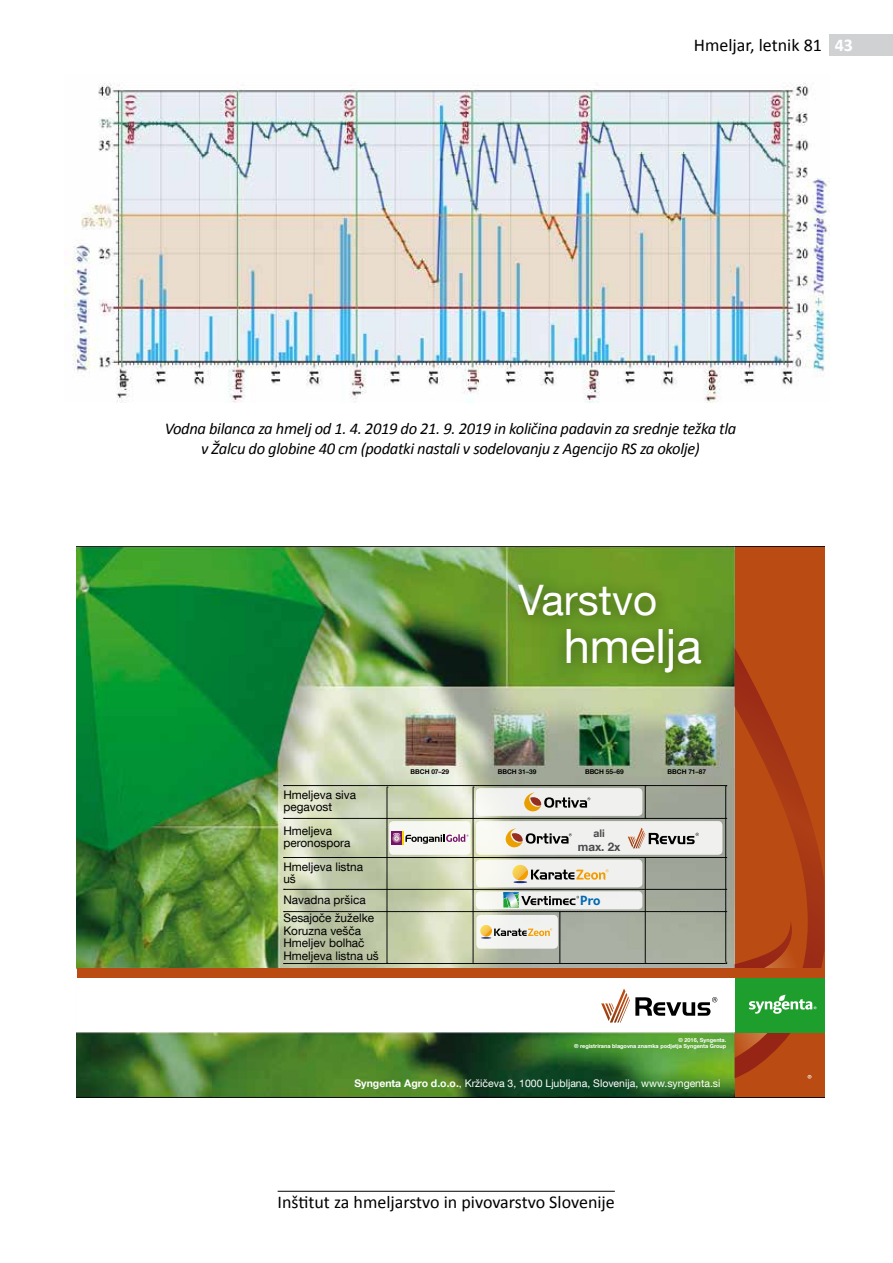
<style>
.page{position:relative;width:893px;height:1263px;background:#fff}
.page>*{position:absolute;margin:0;border:0;box-sizing:border-box;transform-origin:0 0}
.t1{font:47.25px "Helvetica Neue LT Com";color:#fff}
.t2{font:42px "Helvetica Neue LT Com";color:#fff}
.t3{font:18px "Calibri";color:#000}
.t4{font:italic 16.5px/19.8px "Calibri";letter-spacing:-.02em;color:#000;text-align:center}
.t5{font:11.85px/11.9px "Helvetica Neue LT Com";color:#000}
.t6{font:700 11.85px "Helvetica Neue LT Com";color:#4b4b4d}
.t7{font:11.55px "Syngenta Veto Latin";color:#0069b2}
.t8{font:10.5px "Helvetica Neue LT Com";color:#fff}
.t9{font:700 10.5px "Helvetica Neue LT Com";color:#4b4b4d}
.t10{font:700 6.6px "Helvetica Neue LT Com";color:#000}
.t11{font:700 5.55px/6.8px "Helvetica Neue LT Com";color:#fff;text-align:right}
.s1{font-weight:700;color:#fff}
.s2{font-weight:700}
</style>
<div class="page">
<div style="left:829px;top:34px;width:64px;height:21px;background:#d0d1d2"></div>
<hr style="left:278px;top:1191px;width:337px;height:1px;background:#000">
<img style="left:65px;top:83px;width:765px;height:319px">
<img style="left:77px;top:546px;width:747px;height:551px">
<p class="t3" style="left:694px;top:34px;width:161px">Hmeljar, letnik 81 <span class="s1">43</span></p>
<p class="t4" style="left:165px;top:418px;width:573px">Vodna bilanca za hmelj od 1. 4. 2019 do 21. 9. 2019 in količina padavin za srednje težka tla v Žalcu do globine 40 cm (podatki nastali v sodelovanju z Agencijo RS za okolje)</p>
<h2 class="t2" style="left:518px;top:574px;width:140px">Varstvo</h2>
<h1 class="t1" style="left:564px;top:617px;width:140px">hmelja</h1>
<p class="t5" style="left:283px;top:789px;width:74px">Hmeljeva siva pegavost</p>
<p class="t5" style="left:283px;top:825px;width:69px">Hmeljeva peronospora</p>
<p class="t5" style="left:283px;top:861px;width:81px">Hmeljeva listna uš</p>
<p class="t5" style="left:283px;top:890px;width:92px;line-height:18px">Navadna pršica<br>Sesajoče žuželke</p>
<p class="t5" style="left:283px;top:924px;width:97px;line-height:12.5px">Koruzna vešča<br>Hmeljev bolhač<br>Hmeljeva listna uš</p>
<p class="t10" style="left:411px;top:767px;width:40px">BBCH 07–29</p>
<p class="t10" style="left:498px;top:767px;width:40px">BBCH 31–39</p>
<p class="t10" style="left:585px;top:767px;width:40px">BBCH 55–69</p>
<p class="t10" style="left:668px;top:767px;width:40px">BBCH 71–87</p>
<p class="t9" style="left:593px;top:827px;width:13px">ali</p>
<p class="t6" style="left:578px;top:839px;width:44px">max. 2x</p>
<p class="t7" style="left:580px;top:891px;width:22px">Pro</p>
<p class="t11" style="left:574px;top:1036px;width:154px">© 2016, Syngenta.<br>® registrirana blagovna znamka podjetja Syngenta Group</p>
<p class="t8" style="left:354px;top:1077px;width:368px"><span class="s2">Syngenta Agro d.o.o.</span>, Kržičeva 3, 1000 Ljubljana, Slovenija, www.syngenta.si</p>
<p class="t3" style="left:278px;top:1191px;width:339px">Inštitut za hmeljarstvo in pivovarstvo Slovenije</p>
</div>
